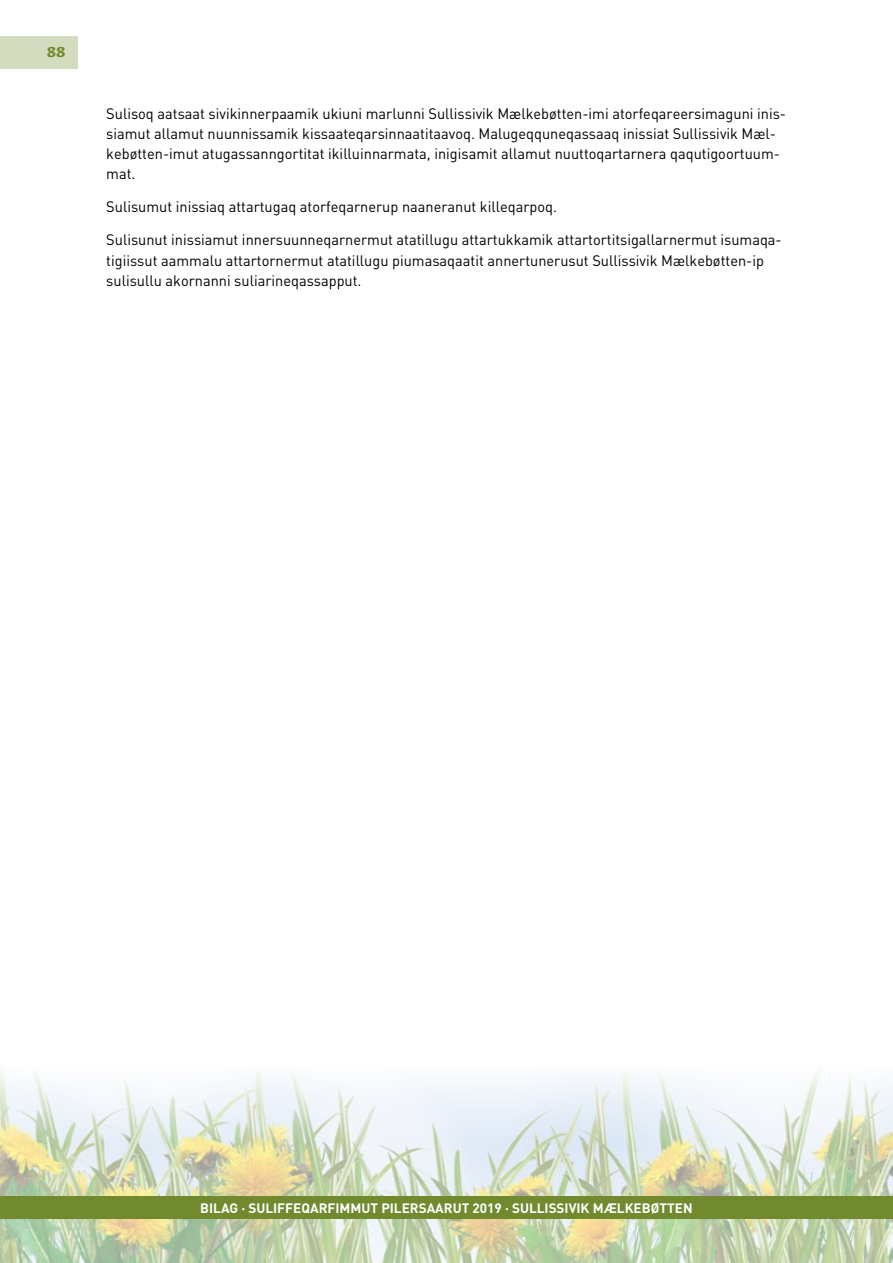
<style>
.page{position:relative;width:893px;height:1263px;background:#fff}
.page>*{position:absolute;margin:0;border:0;box-sizing:border-box;transform-origin:0 0}
.t1{font:15px/20.2px "DIN";color:#000}
.t2{font:700 15px "Kefa";color:#708a2d}
.t3{font:700 13.5px "DIN";color:#fff}
</style>
<div class="page">
<img style="left:0;top:1072px;width:893px;height:191px">
<div style="left:0;top:36px;width:78px;height:33px;background:#d4dcc0"></div>
<div style="left:0;top:1196px;width:893px;height:23px;background:#708a2d"></div>
<p class="t2" style="left:47px;top:42px;width:20px">88</p>
<p class="t1" style="left:106px;top:103px;width:681px">Sulisoq aatsaat sivikinnerpaamik ukiuni marlunni Sullissivik Mælkebøtten-imi atorfeqareersimaguni inis&shy;siamut allamut nuunnissamik kissaateqarsinnaatitaavoq. Malugeqquneqassaaq inissiat Sullissivik Mæl&shy;kebøtten-imut atugassanngortitat ikilluinnarmata, inigisamit allamut nuuttoqartarnera qaqutigoortuum&shy;mat.</p>
<p class="t1" style="left:106px;top:196px;width:452px">Sulisumut inissiaq attartugaq atorfeqarnerup naaneranut killeqarpoq.</p>
<p class="t1" style="left:106px;top:229px;width:677px">Sulisunut inissiamut innersuunneqarnermut atatillugu attartukkamik attartortitsigallarnermut isumaqa&shy;tigiissut aammalu attartornermut atatillugu piumasaqaatit annertunerusut Sullissivik Mælkebøtten-ip sulisullu akornanni suliarineqassapput.</p>
<p class="t3" style="left:200px;top:1199px;width:494px">BILAG · SULIFFEQARFIMMUT PILERSAARUT 2019 · SULLISSIVIK MÆLKEBØTTEN</p>
<p class="t3" style="left:224px;top:1199px;width:446px">SULIFFEQARFIMMUT PILERSAARUT 2019 · SULLISSIVIK MÆLKEBØTTEN</p>
</div>
